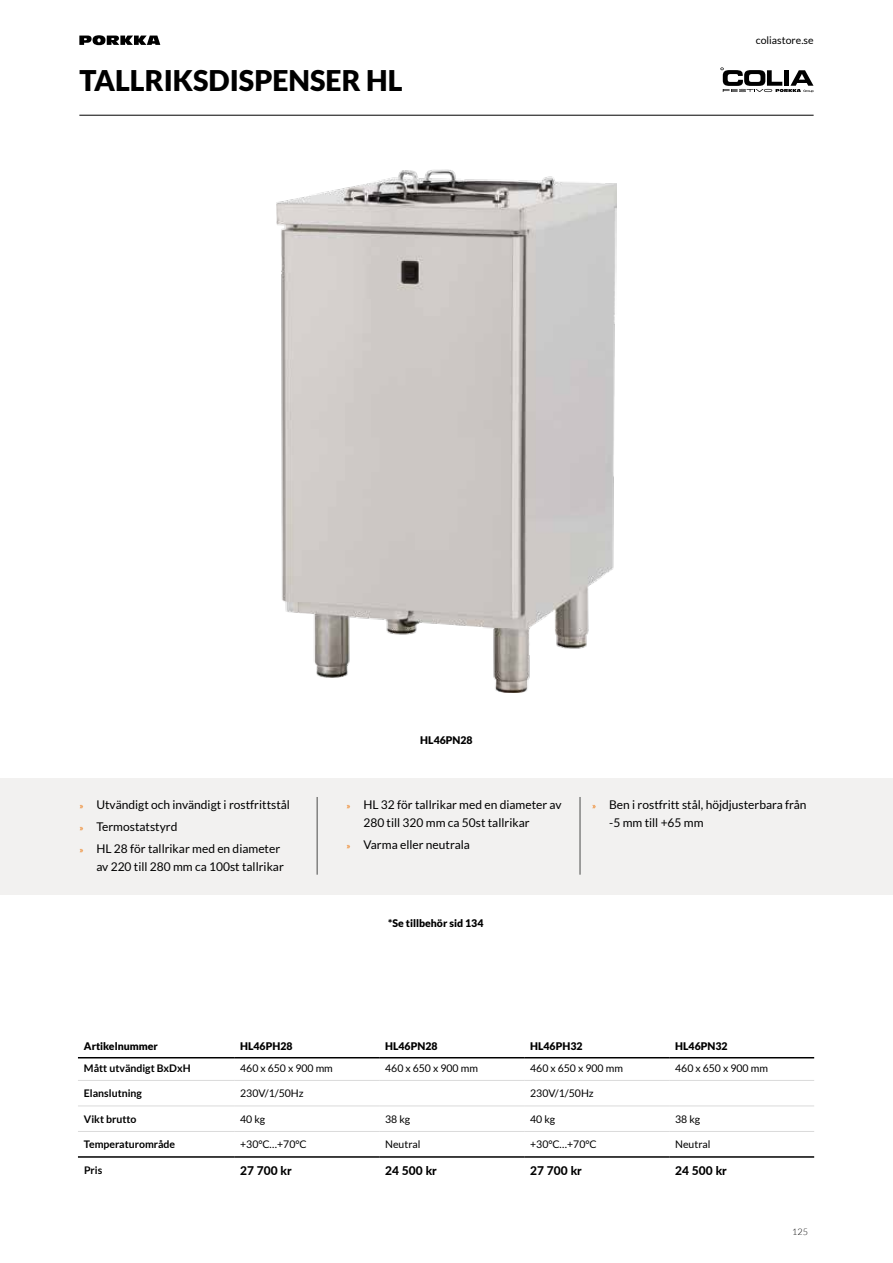
<style>
.page{position:relative;width:893px;height:1263px;background:#fff}
.page>*{position:absolute;margin:0;border:0;box-sizing:border-box;transform-origin:0 0}
.t1{font:900 28.5px "Lato";color:#000}
.t2{font:12px/22.2px "Lato";color:#000}
.t3{font:800 12px "Lato";color:#000}
.t4{font:10.5px "Lato";color:#000}
.t5{font:900 10.5px "Lato";color:#000}
.t6{font:700 10.5px "Lato";color:#000}
.t7{font:300 9px "Lato";color:#000}
.s1{font-size:9px;color:#ee7203}
</style>
<div class="page">
<div style="left:0;top:778px;width:893px;height:116px;background:#f2f1f0"></div>
<hr style="left:317px;top:797px;width:1px;height:78px;background:#4a4a49">
<hr style="left:580px;top:797px;width:1px;height:78px;background:#4a4a49">
<hr style="left:78px;top:1080px;width:156px;height:1px;background:#dadada">
<hr style="left:234px;top:1080px;width:145px;height:1px;background:#dadada">
<hr style="left:379px;top:1080px;width:145px;height:1px;background:#dadada">
<hr style="left:524px;top:1080px;width:145px;height:1px;background:#dadada">
<hr style="left:669px;top:1080px;width:145px;height:1px;background:#dadada">
<hr style="left:78px;top:1105px;width:156px;height:1px;background:#dadada">
<hr style="left:234px;top:1105px;width:145px;height:1px;background:#dadada">
<hr style="left:379px;top:1105px;width:145px;height:1px;background:#dadada">
<hr style="left:524px;top:1105px;width:145px;height:1px;background:#dadada">
<hr style="left:669px;top:1105px;width:145px;height:1px;background:#dadada">
<hr style="left:78px;top:1131px;width:156px;height:1px;background:#dadada">
<hr style="left:234px;top:1131px;width:145px;height:1px;background:#dadada">
<hr style="left:379px;top:1131px;width:145px;height:1px;background:#dadada">
<hr style="left:524px;top:1131px;width:145px;height:1px;background:#dadada">
<hr style="left:669px;top:1131px;width:145px;height:1px;background:#dadada">
<hr style="left:78px;top:1057px;width:156px;height:1px;background:#000">
<hr style="left:234px;top:1057px;width:145px;height:1px;background:#000">
<hr style="left:379px;top:1057px;width:145px;height:1px;background:#000">
<hr style="left:524px;top:1057px;width:145px;height:1px;background:#000">
<hr style="left:669px;top:1057px;width:145px;height:1px;background:#000">
<hr style="left:78px;top:1156px;width:156px;height:2px;background:#000">
<hr style="left:234px;top:1156px;width:145px;height:2px;background:#000">
<hr style="left:379px;top:1156px;width:145px;height:2px;background:#000">
<hr style="left:524px;top:1156px;width:145px;height:2px;background:#000">
<hr style="left:669px;top:1156px;width:145px;height:2px;background:#000">
<img style="left:277px;top:170px;width:339px;height:522px">
<hr style="left:79px;top:115px;width:735px;height:1px;background:#000">
<svg style="left:79px;top:35px;width:81px;height:10px"></svg>
<svg style="left:720px;top:67px;width:94px;height:25px"></svg>
<h1 class="t1" style="left:79px;top:64px;width:325px">TALLRIKSDISPENSER HL</h1>
<p class="t4" style="left:756px;top:34px;width:59px">coliastore.se</p>
<p class="t2" style="left:79px;top:793px;width:212px"><span class="s1">»</span> Utvändigt och invändigt i rostfrittstål <span class="s1">»</span> Termostatstyrd<br><span class="s1">»</span> HL 28 för tallrikar med en diameter</p>
<p class="t2" style="left:96px;top:856px;width:189px">av 220 till 280 mm ca 100st tallrikar</p>
<p class="t5" style="left:420px;top:734px;width:54px">HL46PN28</p>
<p class="t2" style="left:363px;top:795px;width:200px;line-height:18px;text-indent:-17px"><span class="s1">»</span> HL 32 för tallrikar med en diameter av<br>280 till 320 mm ca 50st tallrikar</p>
<p class="t2" style="left:346px;top:833px;width:125px"><span class="s1">»</span> Varma eller neutrala</p>
<p class="t5" style="left:388px;top:917px;width:97px">*Se tillbehör sid 134</p>
<p class="t2" style="left:609px;top:795px;width:199px;line-height:18px;text-indent:-17px"><span class="s1">»</span> Ben i rostfritt stål, höjdjusterbara från -5 mm till +65 mm</p>
<p class="t5" style="left:84px;top:1039px;width:76px">Artikelnummer</p>
<p class="t5" style="left:240px;top:1039px;width:54px">HL46PH28</p>
<p class="t5" style="left:385px;top:1039px;width:54px">HL46PN28</p>
<p class="t5" style="left:530px;top:1039px;width:54px">HL46PH32</p>
<p class="t5" style="left:675px;top:1039px;width:54px">HL46PN32</p>
<p class="t6" style="left:84px;top:1062px;width:108px">Mått utvändigt BxDxH</p>
<p class="t4" style="left:240px;top:1062px;width:94px">460 x 650 x 900 mm</p>
<p class="t4" style="left:385px;top:1062px;width:94px">460 x 650 x 900 mm</p>
<p class="t4" style="left:530px;top:1062px;width:94px">460 x 650 x 900 mm</p>
<p class="t4" style="left:675px;top:1062px;width:94px">460 x 650 x 900 mm</p>
<p class="t6" style="left:84px;top:1087px;width:59px">Elanslutning</p>
<p class="t4" style="left:240px;top:1088px;width:65px">230V/1/50Hz</p>
<p class="t4" style="left:530px;top:1088px;width:65px">230V/1/50Hz</p>
<p class="t6" style="left:84px;top:1113px;width:54px">Vikt brutto</p>
<p class="t4" style="left:240px;top:1113px;width:27px">40 kg</p>
<p class="t4" style="left:385px;top:1113px;width:27px">38 kg</p>
<p class="t4" style="left:530px;top:1113px;width:27px">40 kg</p>
<p class="t4" style="left:675px;top:1113px;width:27px">38 kg</p>
<p class="t6" style="left:84px;top:1138px;width:93px">Temperaturområde</p>
<p class="t4" style="left:240px;top:1139px;width:68px">+30°C…+70°C</p>
<p class="t4" style="left:385px;top:1139px;width:37px">Neutral</p>
<p class="t4" style="left:530px;top:1139px;width:68px">+30°C…+70°C</p>
<p class="t4" style="left:675px;top:1139px;width:37px">Neutral</p>
<p class="t6" style="left:84px;top:1164px;width:20px">Pris</p>
<p class="t3" style="left:240px;top:1161px;width:53px">27 700 kr</p>
<p class="t3" style="left:385px;top:1161px;width:53px">24 500 kr</p>
<p class="t3" style="left:530px;top:1161px;width:53px">27 700 kr</p>
<p class="t3" style="left:675px;top:1161px;width:53px">24 500 kr</p>
<p class="t7" style="left:792px;top:1227px;width:17px">125</p>
</div>
